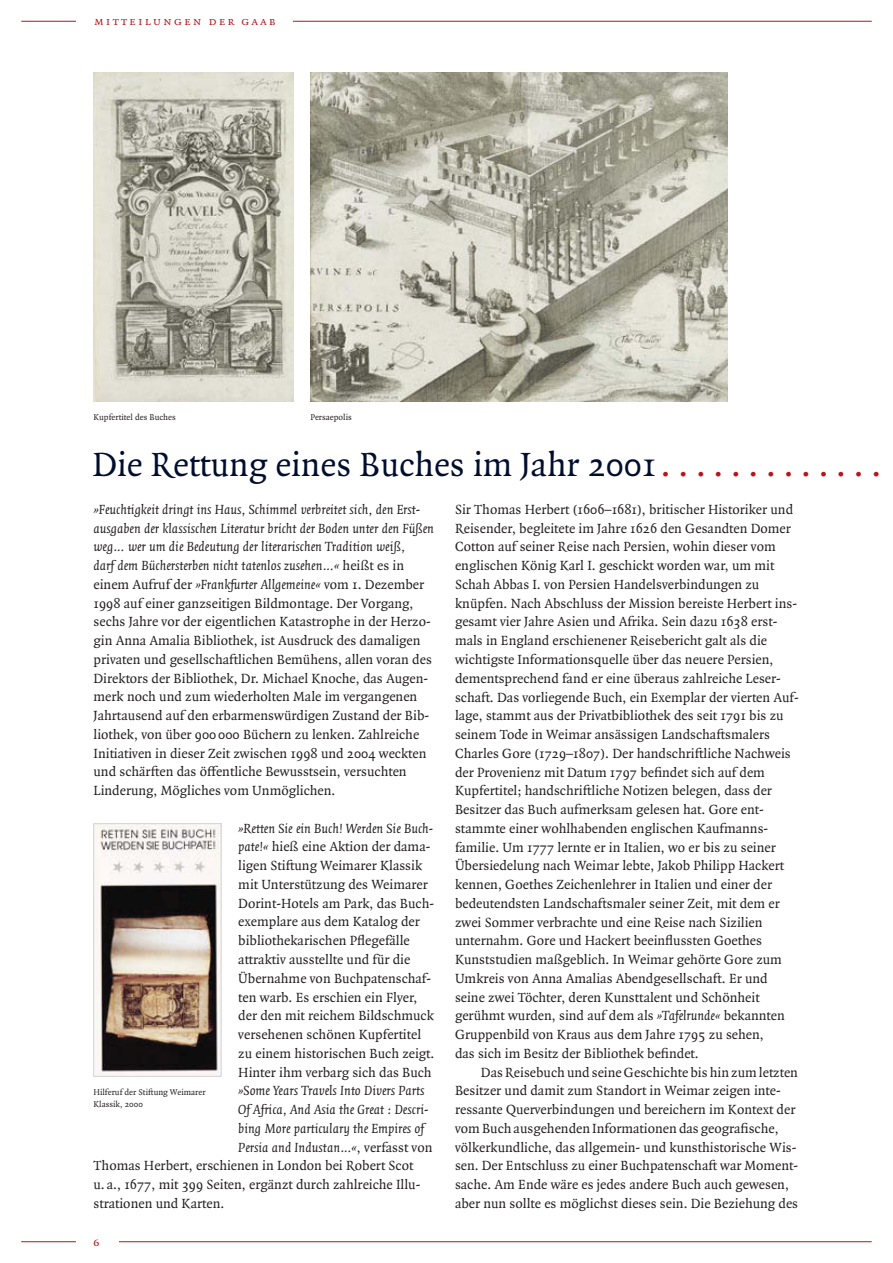
<style>
.page{position:relative;width:893px;height:1263px;background:#fff}
.page>*{position:absolute;margin:0;border:0;box-sizing:border-box;transform-origin:0 0}
.t1{font:36px "Quadraat";color:#000e2e}
.t2{font:14.25px/18.8px "Quadraat";color:#231f20}
.t3{font:italic 14.25px "Quadraat";color:#231f20}
.t4{font:12px "Quadraat Small Caps";letter-spacing:.18em;color:#ba1319}
.t5{font:9px/12px "Quadraat";color:#231f20}
.s1{color:#ba1319}
.s2{font-style:italic}
.s3{font-family:"Quadraat Regular Expert"}
.s4{font-style:normal}
</style>
<div class="page">
<img style="left:94px;top:72px;width:199px;height:329px">
<img style="left:310px;top:72px;width:417px;height:329px">
<hr style="left:21px;top:1241px;width:851px;height:1px;background:#ba1319">
<hr style="left:21px;top:21px;width:851px;height:1px;background:#ba1319">
<div style="left:77px;top:12px;width:216px;height:17px;background:#fff"></div>
<div style="left:77px;top:1233px;width:42px;height:17px;background:#fff"></div>
<img style="left:96px;top:825px;width:123px;height:249px">
<div style="left:94px;top:823px;width:127px;height:253px;border:1px solid #d1d3d4"></div>
<p class="t4" style="left:94px;top:14px;width:183px">mitteilungen der gaab</p>
<p class="t5" style="left:94px;top:412px;width:84px">Kupfertitel des Buches</p>
<p class="t5" style="left:310px;top:412px;width:43px">Persaepolis</p>
<h1 class="t1" style="left:92px;top:450px;width:790px">Die Rettung eines Buches im Jahr 2001<span class="s1">. . . . . . . . . . . . .</span></h1>
<p class="t2" style="left:94px;top:501px;width:342px"><span class="s2">»Feuchtigkeit dringt ins Haus, Schimmel verbreitet sich, den Erst&shy;ausgaben der klassischen Literatur bricht der Boden unter den Füßen weg… wer um die Bedeutung der literarischen Tradition weiß,<br>darf dem Büchersterben nicht tatenlos zusehen…«</span> heißt es in einem Aufruf der <span class="s2">»Frankfurter Allgemeine«</span> vom 1. Dezember 1998 auf einer ganzseitigen Bildmontage. Der Vorgang, sechs Jahre vor der eigentlichen Katastrophe in der Herzo&shy;gin Anna Amalia Bibliothek, ist Ausdruck des damaligen privaten und gesellschaftlichen Bemühens, allen voran des Direktors der Bibliothek, Dr. Michael Knoche, das Augen&shy;merk noch und zum wiederholten Male im vergangenen Jahrtausend auf den erbarmenswürdigen Zustand der Bib&shy;liothek, von über 900 000 Büchern zu lenken. Zahlreiche Initiativen in dieser Zeit zwischen 1998 und 2004 weckten und schärften das ö<span class="s3">=</span>entliche Bewusstsein, versuchten Linderung, Mögliches vom Unmöglichen.</p>
<p class="t2" style="left:238px;top:820px;width:198px"><span class="s2">»Retten Sie ein Buch! Werden Sie Buch&shy;pate!«</span> hieß eine Aktion der dama&shy;ligen Stiftung Weimarer Klassik mit Unterstützung des Weimarer<br>Dorint-Hotels am Park, das Buch&shy;exemplare aus dem Katalog der bibliothekarischen Pflegefälle attraktiv ausstellte und für die<br>Übernahme von Buchpatenschaf&shy;ten warb. Es erschien ein Flyer, der den mit reichem Bildschmuck versehenen schönen Kupfertitel zu einem historischen Buch zeigt.<br>Hinter ihm verbarg sich das Buch</p>
<p class="t3" style="left:238px;top:1085px;width:188px">»Some Years Travels Into Divers Parts</p>
<p class="t3" style="left:238px;top:1104px;width:192px">Of Africa, And Asia the Great : Descri-</p>
<p class="t3" style="left:238px;top:1122px;width:187px">bing More particulary the Empires of</p>
<p class="t3" style="left:238px;top:1141px;width:196px">Persia and Industan…«<span class="s4">, verfasst von</span></p>
<p class="t2" style="left:94px;top:1157px;width:321px">Thomas Herbert, erschienen in London bei Robert Scot</p>
<p class="t2" style="left:94px;top:1176px;width:328px">u. a., 1677, mit 399 Seiten, ergänzt durch zahlreiche Illu-</p>
<p class="t2" style="left:94px;top:1195px;width:132px">strationen und Karten.</p>
<p class="t5" style="left:94px;top:1087px;width:114px">Hilferuf der Stiftung Weimarer<br>Klassik, 2000</p>
<p class="t4" style="left:94px;top:1235px;width:8px">6</p>
<p class="t2" style="left:455px;top:501px;width:345px">Sir Thomas Herbert (1606–1681), britischer Historiker und Reisender, begleitete im Jahre 1626 den Gesandten Domer Cotton auf seiner Reise nach Persien, wohin dieser vom englischen König Karl I. geschickt worden war, um mit Schah Abbas I. von Persien Handelsverbindungen zu knüpfen. Nach Abschluss der Mission bereiste Herbert ins&shy;gesamt vier Jahre Asien und Afrika. Sein dazu 1638 erst&shy;mals in England erschienener Reisebericht galt als die wichtigste Informationsquelle über das neuere Persien, dementsprechend fand er eine überaus zahlreiche Leser&shy;schaft. Das vorliegende Buch, ein Exemplar der vierten Auf&shy;lage, stammt aus der Privatbibliothek des seit 1791 bis zu seinem Tode in Weimar ansässigen Landschaftsmalers Charles Gore (1729–1807). Der handschriftliche Nachweis der Provenienz mit Datum 1797 befindet sich auf dem Kupfertitel; handschriftliche Notizen belegen, dass der Besitzer das Buch aufmerksam gelesen hat. Gore ent&shy;stammte einer wohlhabenden englischen Kaufmanns&shy;familie. Um 1777 lernte er in Italien, wo er bis zu seiner Übersiedelung nach Weimar lebte, Jakob Philipp Hackert kennen, Goethes Zeichenlehrer in Italien und einer der bedeutendsten Landschaftsmaler seiner Zeit, mit dem er zwei Sommer verbrachte und eine Reise nach Sizilien unternahm. Gore und Hackert beeinflussten Goethes Kunststudien maßgeblich. In Weimar gehörte Gore zum Umkreis von Anna Amalias Abendgesellschaft. Er und seine zwei Töchter, deren Kunsttalent und Schönheit gerühmt wurden, sind auf dem als <span class="s2">»Tafelrunde«</span> bekannten Gruppenbild von Kraus aus dem Jahre 1795 zu sehen,<br>das sich im Besitz der Bibliothek befindet.</p>
<p class="t2" style="left:455px;top:1063px;width:345px;text-indent:26px">Das Reisebuch und seine Geschichte bis hin zum letzten Besitzer und damit zum Standort in Weimar zeigen inte&shy;ressante Querverbindungen und bereichern im Kontext der vom Buch ausgehenden Informationen das geografische, völkerkundliche, das allgemein- und kunsthistorische Wis&shy;sen. Der Entschluss zu einer Buchpatenschaft war Moment&shy;sache. Am Ende wäre es jedes andere Buch auch gewesen, aber nun sollte es möglichst dieses sein. Die Beziehung des</p>
</div>
